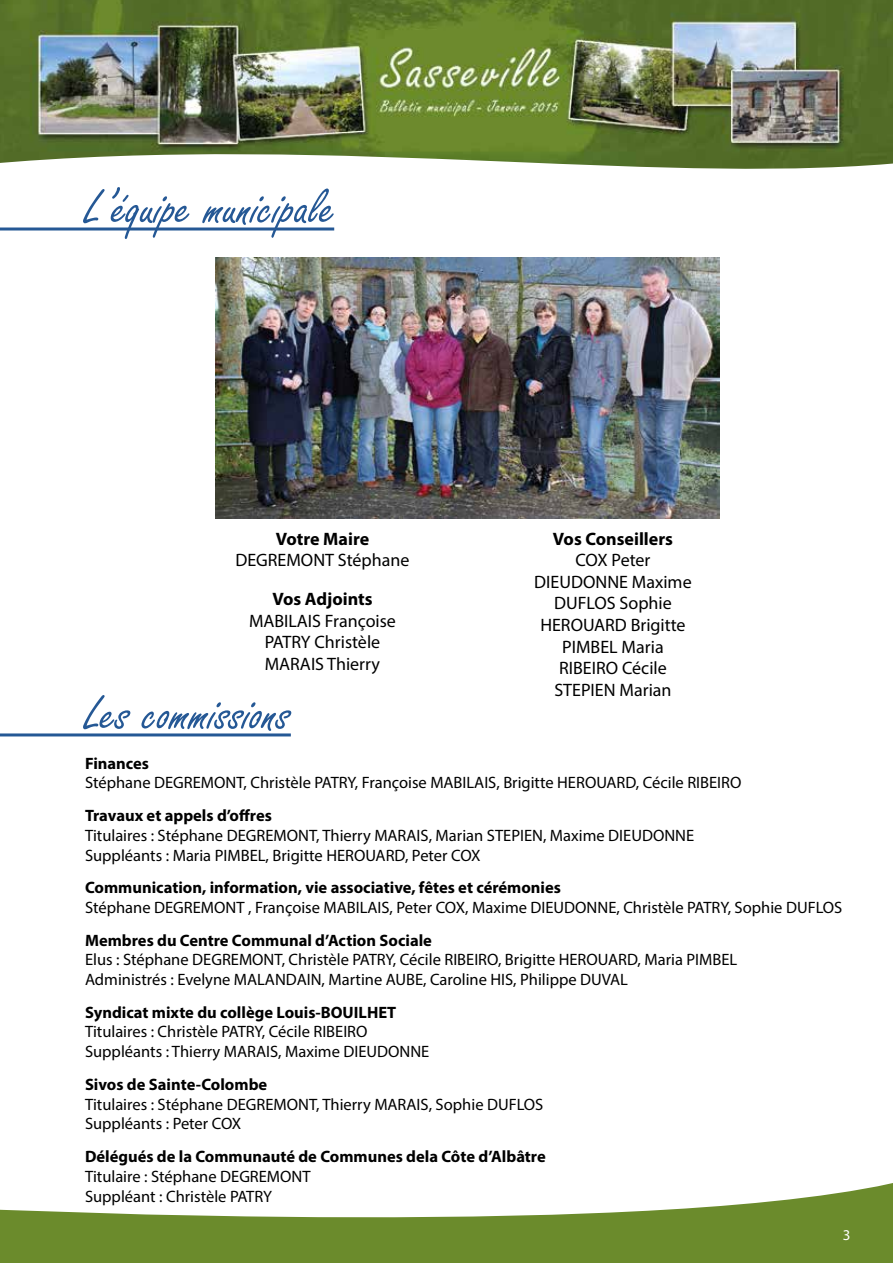
<style>
.page{position:relative;width:893px;height:1263px;background:#fff}
.page>*{position:absolute;margin:0;border:0;box-sizing:border-box;transform-origin:0 0}
.t1{font:54px "Freestyle Script";color:#255895}
.t2{font:18px/21.6px "Myriad Pro";color:#000;text-align:center}
.t3{font:700 18px "Myriad Pro";color:#000}
.t4{font:16.5px/19.8px "Myriad Pro";color:#000}
.t5{font:700 16.5px "Myriad Pro";color:#000}
.t6{font:15px "Myriad Pro";color:#fff}
</style>
<div class="page">
<img style="left:0;top:0;width:893px;height:169px">
<svg style="left:0;top:1183px;width:893px;height:80px;fill:#6b8b2c"></svg>
<img style="left:216px;top:257px;width:504px;height:262px">
<hr style="left:0;top:227px;width:334px;height:3px;background:#255895">
<hr style="left:0;top:733px;width:291px;height:3px;background:#255895">
<h1 class="t1" style="left:85px;top:178px;width:252px">L’équipe municipale</h1>
<p class="t3" style="left:553px;top:527px;width:122px">Vos Conseillers</p>
<p class="t2" style="left:534px;top:549px;width:159px">COX Peter<br>DIEUDONNE Maxime<br>DUFLOS Sophie<br>HEROUARD Brigitte<br>PIMBEL Maria<br>RIBEIRO Cécile<br>STEPIEN Marian</p>
<p class="t3" style="left:276px;top:527px;width:95px">Votre Maire</p>
<p class="t2" style="left:235px;top:549px;width:176px">DEGREMONT Stéphane</p>
<p class="t3" style="left:272px;top:587px;width:102px">Vos Adjoints</p>
<p class="t2" style="left:249px;top:609px;width:148px">MABILAIS Françoise<br>PATRY Christèle<br>MARAIS Thierry</p>
<h1 class="t1" style="left:85px;top:684px;width:208px">Les commissions</h1>
<p class="t5" style="left:85px;top:752px;width:66px">Finances</p>
<p class="t4" style="left:85px;top:773px;width:658px">Stéphane DEGREMONT, Christèle PATRY, Françoise MABILAIS, Brigitte HEROUARD, Cécile RIBEIRO</p>
<p class="t5" style="left:85px;top:805px;width:188px">Travaux et appels d’offres</p>
<p class="t4" style="left:85px;top:825px;width:611px">Titulaires : Stéphane DEGREMONT, Thierry MARAIS, Marian STEPIEN, Maxime DIEUDONNE<br>Suppléants : Maria PIMBEL, Brigitte HEROUARD, Peter COX</p>
<p class="t5" style="left:85px;top:877px;width:477px">Communication, information, vie associative, fêtes et cérémonies</p>
<p class="t4" style="left:85px;top:897px;width:759px">Stéphane DEGREMONT , Françoise MABILAIS, Peter COX, Maxime DIEUDONNE, Christèle PATRY, Sophie DUFLOS</p>
<p class="t5" style="left:85px;top:929px;width:348px">Membres du Centre Communal d’Action Sociale</p>
<p class="t4" style="left:85px;top:949px;width:654px">Elus : Stéphane DEGREMONT, Christèle PATRY, Cécile RIBEIRO, Brigitte HEROUARD, Maria PIMBEL<br>Administrés : Evelyne MALANDAIN, Martine AUBE, Caroline HIS, Philippe DUVAL</p>
<p class="t5" style="left:85px;top:1001px;width:313px">Syndicat mixte du collège Louis-BOUILHET</p>
<p class="t4" style="left:85px;top:1022px;width:346px">Titulaires : Christèle PATRY, Cécile RIBEIRO<br>Suppléants : Thierry MARAIS, Maxime DIEUDONNE</p>
<p class="t5" style="left:85px;top:1073px;width:184px">Sivos de Sainte-Colombe</p>
<p class="t4" style="left:85px;top:1094px;width:460px">Titulaires : Stéphane DEGREMONT, Thierry MARAIS, Sophie DUFLOS<br>Suppléants : Peter COX</p>
<p class="t5" style="left:85px;top:1146px;width:462px">Délégués de la Communauté de Communes dela Côte d’Albâtre</p>
<p class="t4" style="left:85px;top:1166px;width:227px">Titulaire : Stéphane DEGREMONT<br>Suppléant : Christèle PATRY</p>
<p class="t6" style="left:843px;top:1226px;width:9px">3</p>
</div>
